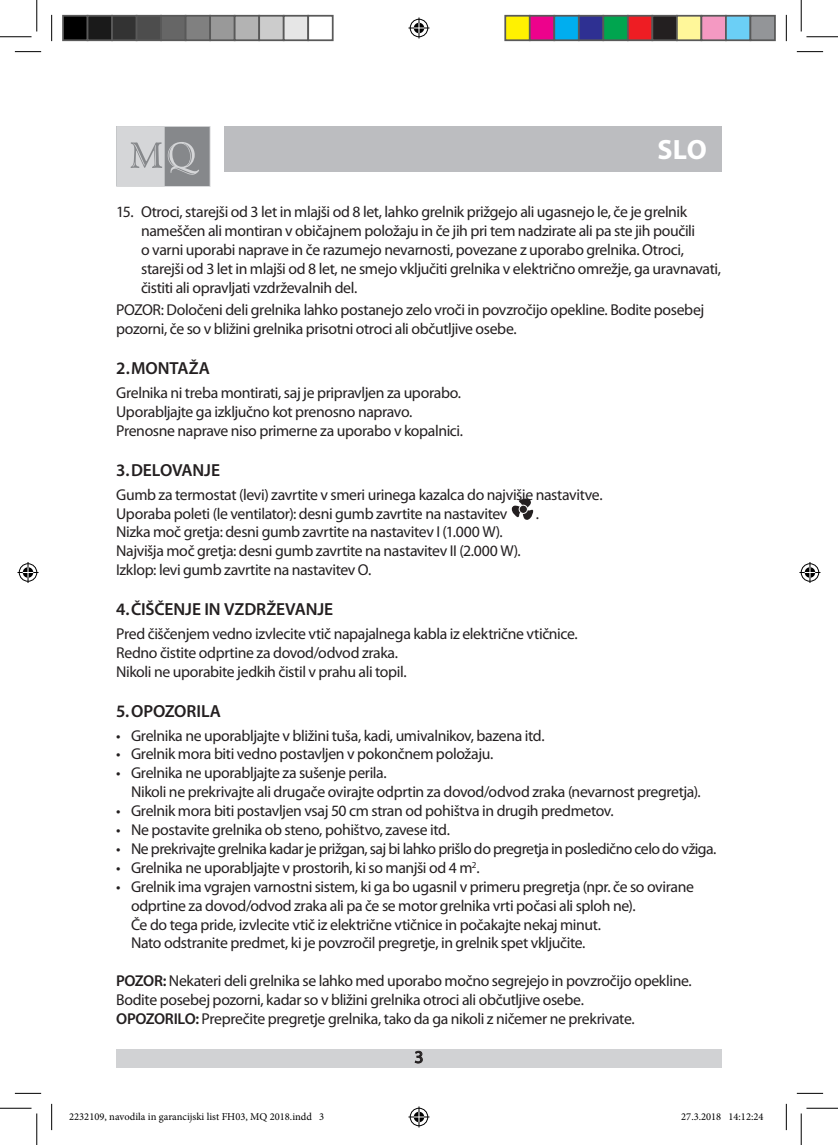
<style>
.page{position:relative;width:838px;height:1145px;background:#fff}
.page>*{position:absolute;margin:0;border:0;box-sizing:border-box;transform-origin:0 0}
.t1{font:700 28px "Myriad Pro";color:#fff}
.t2{font:600 17.5px "Myriad Pro";letter-spacing:-.005em;color:#231f20}
.t3{font:17.5px "Myriad Pro";color:#231f20}
.t4{font:15.75px/18.9px "Myriad Pro";letter-spacing:-.025em;color:#231f20}
.t5{font:10.5px "Minion Pro";color:#000}
.s1{font-weight:600}
</style>
<div class="page">
<div style="left:116px;top:1049px;width:605px;height:18px;background:#d1d2d4"></div>
<svg style="left:414px;top:1051px;width:9px;height:13px"></svg>
<div style="left:224px;top:126px;width:497px;height:45px;background:#bcbdc0"></div>
<svg style="left:116px;top:126px;width:94px;height:61px;background:#b0b1b4"></svg>
<svg style="left:511px;top:498px;width:22px;height:22px"></svg>
<div style="left:519px;top:505px;width:8px;height:8px;background:#231f20;border-radius:50%"></div>
<div style="left:518px;top:505px;width:9px;height:9px;border:1px solid #fff;border-radius:50%"></div>
<svg style="left:15px;top:51px;width:26px;height:1px"></svg>
<svg style="left:796px;top:51px;width:27px;height:1px"></svg>
<svg style="left:15px;top:1093px;width:26px;height:1px"></svg>
<svg style="left:796px;top:1093px;width:27px;height:1px"></svg>
<svg style="left:51px;top:15px;width:1px;height:26px"></svg>
<svg style="left:51px;top:1104px;width:1px;height:26px"></svg>
<svg style="left:786px;top:15px;width:1px;height:26px"></svg>
<svg style="left:786px;top:1104px;width:1px;height:26px"></svg>
<hr style="left:0;top:36px;width:32px;height:1px;background:#000">
<hr style="left:806px;top:36px;width:31px;height:1px;background:#000">
<hr style="left:0;top:1108px;width:32px;height:1px;background:#000">
<hr style="left:806px;top:1108px;width:31px;height:1px;background:#000">
<hr style="left:36px;top:0;width:1px;height:31px;background:#000">
<hr style="left:36px;top:1113px;width:1px;height:32px;background:#000">
<hr style="left:800px;top:0;width:1px;height:31px;background:#000">
<hr style="left:800px;top:1113px;width:1px;height:32px;background:#000">
<svg style="left:408px;top:18px;width:21px;height:21px"></svg>
<svg style="left:408px;top:1106px;width:21px;height:21px"></svg>
<svg style="left:18px;top:562px;width:21px;height:21px"></svg>
<svg style="left:799px;top:562px;width:21px;height:21px"></svg>
<div style="left:63px;top:16px;width:25px;height:24px;background:#000"></div>
<div style="left:62px;top:15px;width:26px;height:26px;border:2px solid #595959"></div>
<div style="left:88px;top:16px;width:24px;height:24px;background:#1a1a1a"></div>
<div style="left:87px;top:15px;width:26px;height:26px;border:2px solid #595959"></div>
<div style="left:112px;top:16px;width:25px;height:24px;background:#333"></div>
<div style="left:111px;top:15px;width:26px;height:26px;border:2px solid #595959"></div>
<div style="left:137px;top:16px;width:24px;height:24px;background:#4d4d4d"></div>
<div style="left:136px;top:15px;width:26px;height:26px;border:2px solid #595959"></div>
<div style="left:161px;top:16px;width:25px;height:24px;background:#666"></div>
<div style="left:160px;top:15px;width:26px;height:26px;border:2px solid #595959"></div>
<div style="left:186px;top:16px;width:24px;height:24px;background:#808080"></div>
<div style="left:185px;top:15px;width:26px;height:26px;border:2px solid #595959"></div>
<div style="left:210px;top:16px;width:25px;height:24px;background:#999"></div>
<div style="left:209px;top:15px;width:26px;height:26px;border:2px solid #595959"></div>
<div style="left:235px;top:16px;width:24px;height:24px;background:#b3b3b3"></div>
<div style="left:234px;top:15px;width:26px;height:26px;border:2px solid #595959"></div>
<div style="left:259px;top:16px;width:25px;height:24px;background:#ccc"></div>
<div style="left:258px;top:15px;width:26px;height:26px;border:2px solid #595959"></div>
<div style="left:284px;top:16px;width:24px;height:24px;background:#e6e6e6"></div>
<div style="left:283px;top:15px;width:26px;height:26px;border:2px solid #595959"></div>
<div style="left:307px;top:15px;width:26px;height:26px;border:2px solid #595959"></div>
<div style="left:505px;top:16px;width:24px;height:24px;background:#fff101"></div>
<div style="left:504px;top:15px;width:26px;height:26px;border:2px solid #595959"></div>
<div style="left:529px;top:16px;width:25px;height:24px;background:#ed028c"></div>
<div style="left:529px;top:15px;width:26px;height:26px;border:2px solid #595959"></div>
<div style="left:554px;top:16px;width:24px;height:24px;background:#00aeef"></div>
<div style="left:553px;top:15px;width:26px;height:26px;border:2px solid #595959"></div>
<div style="left:578px;top:16px;width:25px;height:24px;background:#2e3092"></div>
<div style="left:578px;top:15px;width:26px;height:26px;border:2px solid #595959"></div>
<div style="left:603px;top:16px;width:24px;height:24px;background:#00a54f"></div>
<div style="left:602px;top:15px;width:26px;height:26px;border:2px solid #595959"></div>
<div style="left:627px;top:16px;width:25px;height:24px;background:#ee1d23"></div>
<div style="left:627px;top:15px;width:26px;height:26px;border:2px solid #595959"></div>
<div style="left:652px;top:16px;width:24px;height:24px;background:#231f20"></div>
<div style="left:651px;top:15px;width:26px;height:26px;border:2px solid #595959"></div>
<div style="left:676px;top:16px;width:25px;height:24px;background:#fff79a"></div>
<div style="left:676px;top:15px;width:26px;height:26px;border:2px solid #595959"></div>
<div style="left:701px;top:16px;width:24px;height:24px;background:#f499c2"></div>
<div style="left:700px;top:15px;width:26px;height:26px;border:2px solid #595959"></div>
<div style="left:725px;top:16px;width:25px;height:24px;background:#6bcff6"></div>
<div style="left:725px;top:15px;width:26px;height:26px;border:2px solid #595959"></div>
<div style="left:750px;top:16px;width:24px;height:24px;background:#939598"></div>
<div style="left:749px;top:15px;width:26px;height:26px;border:2px solid #595959"></div>
<svg style="left:116px;top:1067px;width:196px;height:1px"></svg>
<h1 class="t1" style="left:657px;top:132px;width:51px">SLO</h1>
<p class="t4" style="left:141px;top:202px;width:581px;text-indent:-25px">15. Otroci, starejši od 3 let in mlajši od 8 let, lahko grelnik prižgejo ali ugasnejo le, če je grelnik nameščen ali montiran v običajnem položaju in če jih pri tem nadzirate ali pa ste jih poučili<br>o varni uporabi naprave in če razumejo nevarnosti, povezane z uporabo grelnika. Otroci, starejši od 3 let in mlajši od 8 let, ne smejo vključiti grelnika v električno omrežje, ga uravnavati, čistiti ali opravljati vzdrževalnih del.</p>
<p class="t4" style="left:116px;top:300px;width:589px">POZOR: Določeni deli grelnika lahko postanejo zelo vroči in povzročijo opekline. Bodite posebej pozorni, če so v bližini grelnika prisotni otroci ali občutljive osebe.</p>
<p class="t2" style="left:116px;top:357px;width:95px">2.MONTAŽA</p>
<p class="t4" style="left:116px;top:383px;width:348px">Grelnika ni treba montirati, saj je pripravljen za uporabo.<br>Uporabljajte ga izključno kot prenosno napravo.<br>Prenosne naprave niso primerne za uporabo v kopalnici.</p>
<p class="t2" style="left:116px;top:459px;width:105px">3.DELOVANJE</p>
<p class="t4" style="left:116px;top:485px;width:488px">Gumb za termostat (levi) zavrtite v smeri urinega kazalca do najvišje nastavitve.<br>Uporaba poleti (le ventilator): desni gumb zavrtite na nastavitev</p>
<p class="t4" style="left:536px;top:504px;width:5px">.</p>
<p class="t4" style="left:116px;top:522px;width:406px">Nizka moč gretja: desni gumb zavrtite na nastavitev I (1.000 W).<br>Najvišja moč gretja: desni gumb zavrtite na nastavitev II (2.000 W).<br>Izklop: levi gumb zavrtite na nastavitev O.</p>
<p class="t2" style="left:116px;top:598px;width:218px">4.ČIŠČENJE IN VZDRŽEVANJE</p>
<p class="t4" style="left:116px;top:624px;width:463px">Pred čiščenjem vedno izvlecite vtič napajalnega kabla iz električne vtičnice.<br>Redno čistite odprtine za dovod/odvod zraka.<br>Nikoli ne uporabite jedkih čistil v prahu ali topil.</p>
<p class="t2" style="left:116px;top:700px;width:106px">5.OPOZORILA</p>
<p class="t4" style="left:116px;top:726px;width:430px">• Grelnika ne uporabljajte v bližini tuša, kadi, umivalnikov, bazena itd.</p>
<p class="t4" style="left:116px;top:745px;width:378px">• Grelnik mora biti vedno postavljen v pokončnem položaju.</p>
<p class="t4" style="left:131px;top:763px;width:571px;text-indent:-15px">• Grelnika ne uporabljajte za sušenje perila.<br>Nikoli ne prekrivajte ali drugače ovirajte odprtin za dovod/odvod zraka (nevarnost pregretja).</p>
<p class="t4" style="left:116px;top:801px;width:499px">• Grelnik mora biti postavljen vsaj 50 cm stran od pohištva in drugih predmetov.</p>
<p class="t4" style="left:116px;top:820px;width:335px">• Ne postavite grelnika ob steno, pohištvo, zavese itd.</p>
<p class="t4" style="left:116px;top:839px;width:601px">• Ne prekrivajte grelnika kadar je prižgan, saj bi lahko prišlo do pregretja in posledično celo do vžiga.</p>
<p class="t4" style="left:116px;top:858px;width:365px">• Grelnika ne uporabljajte v prostorih, ki so manjši od 4 m<sup>2</sup>.</p>
<p class="t4" style="left:131px;top:877px;width:564px;text-indent:-15px">• Grelnik ima vgrajen varnostni sistem, ki ga bo ugasnil v primeru pregretja (npr. če so ovirane odprtine za dovod/odvod zraka ali pa če se motor grelnika vrti počasi ali sploh ne).<br>Če do tega pride, izvlecite vtič iz električne vtičnice in počakajte nekaj minut.<br>Nato odstranite predmet, ki je povzročil pregretje, in grelnik spet vključite.</p>
<p class="t4" style="left:116px;top:971px;width:577px"><span class="s1">POZOR:</span> Nekateri deli grelnika se lahko med uporabo močno segrejejo in povzročijo opekline.<br>Bodite posebej pozorni, kadar so v bližini grelnika otroci ali občutljive osebe.<br><span class="s1">OPOZORILO:</span> Preprečite pregretje grelnika, tako da ga nikoli z ničemer ne prekrivate.</p>
<p class="t3" style="left:414px;top:1046px;width:10px">3</p>
<p class="t5" style="left:69px;top:1109px;width:256px">2232109, navodila in garancijski list FH03, MQ 2018.indd 3</p>
<p class="t5" style="left:681px;top:1109px;width:84px">27.3.2018 14:12:24</p>
</div>
